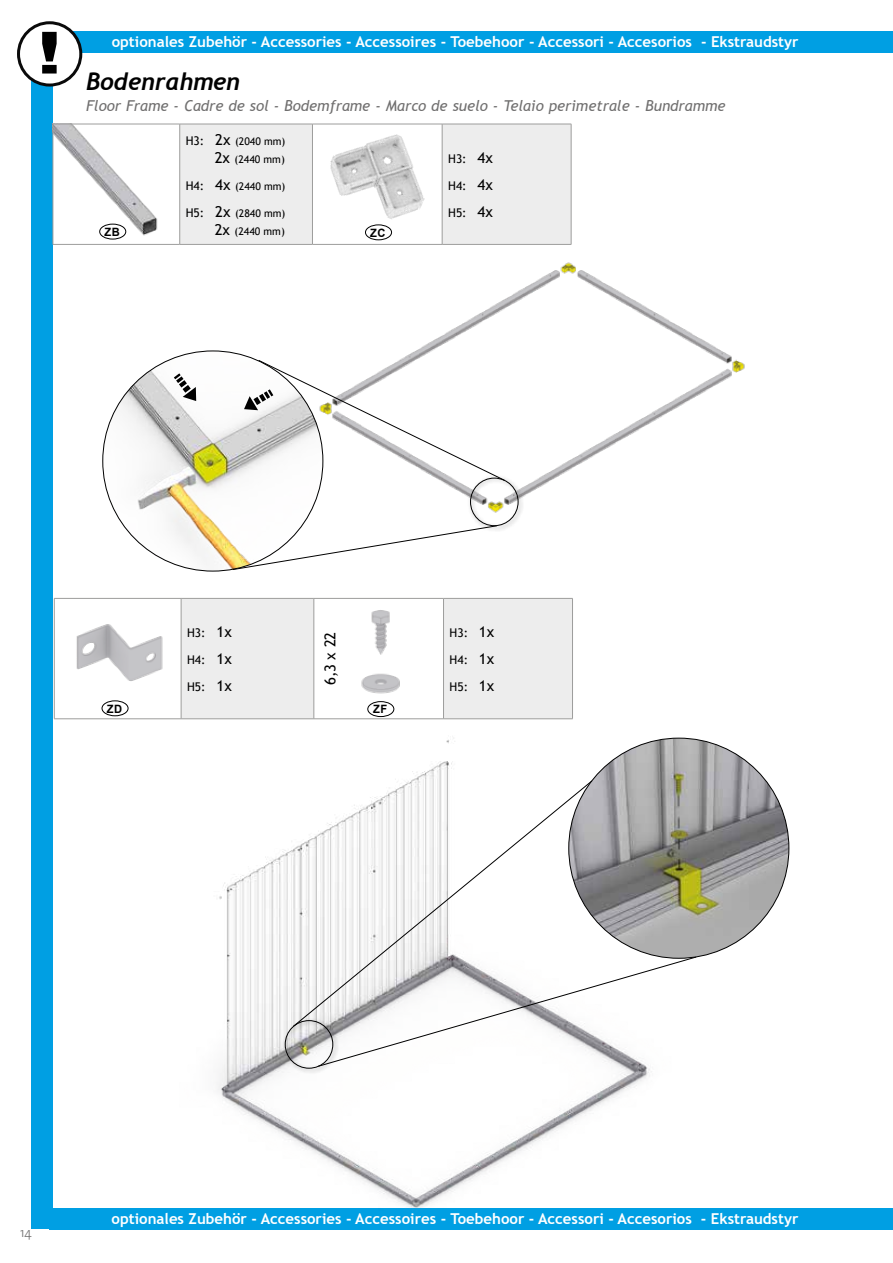
<style>
.page{position:relative;width:893px;height:1263px;background:#fff}
.page>*{position:absolute;margin:0;border:0;box-sizing:border-box;transform-origin:0 0}
.t1{font:italic 700 24px "Trebuchet";color:#000}
.t2{font:700 15px "Trebuchet MS";color:#fff}
.t3{font:italic 15px "Trebuchet MS";color:#706f6f}
.t4{font:15px "Trebuchet MS";color:#000}
.t5{font:300 13.5px "The Sans";color:#706f6f}
.t6{font:12px "Trebuchet MS";color:#000}
.t7{font:700 11.4px "Arial";letter-spacing:.05em;color:#000}
.t8{font:10.5px/18px "Trebuchet MS";color:#000;text-align:right}
.s1{font-size:12px}
.s2{font-size:15px}
</style>
<div class="page">
<div style="left:31px;top:77px;width:22px;height:1152px;background:#009fe3"></div>
<div style="left:52px;top:31px;width:807px;height:21px;background:#009fe3"></div>
<div style="left:19px;top:23px;width:62px;height:62px;background:#fff;border-radius:50%"></div>
<div style="left:17px;top:21px;width:65px;height:66px;border:3px solid #0a0a0a;border-radius:50%"></div>
<svg style="left:42px;top:32px;width:15px;height:42px"></svg>
<div style="left:49px;top:1208px;width:809px;height:21px;background:#009fe3"></div>
<img style="left:54px;top:125px;width:104px;height:115px">
<svg style="left:180px;top:125px;width:391px;height:119px;fill:#ededed"></svg>
<hr style="left:53px;top:124px;width:127px;height:1px;background:#9d9d9c">
<hr style="left:53px;top:124px;width:1px;height:120px;background:#9d9d9c">
<hr style="left:180px;top:124px;width:132px;height:1px;background:#9d9d9c">
<hr style="left:179px;top:124px;width:1px;height:120px;background:#9d9d9c">
<hr style="left:312px;top:124px;width:130px;height:1px;background:#9d9d9c">
<hr style="left:312px;top:124px;width:1px;height:120px;background:#9d9d9c">
<hr style="left:442px;top:124px;width:129px;height:1px;background:#9d9d9c">
<hr style="left:442px;top:124px;width:1px;height:120px;background:#9d9d9c">
<hr style="left:571px;top:124px;width:1px;height:120px;background:#9d9d9c">
<hr style="left:53px;top:244px;width:127px;height:1px;background:#9d9d9c">
<hr style="left:180px;top:244px;width:132px;height:1px;background:#9d9d9c">
<img style="left:118px;top:719px;width:624px;height:490px">
<div style="left:282px;top:1018px;width:57px;height:56px;background:#000;opacity:.75"></div>
<div style="left:285px;top:1020px;width:48px;height:48px;border:1px solid #000;border-radius:50%"></div>
<svg style="left:318px;top:956px;width:379px;height:111px"></svg>
<img style="left:569px;top:738px;width:220px;height:220px;border-radius:110px">
<svg style="left:293px;top:780px;width:299px;height:247px"></svg>
<img style="left:76px;top:599px;width:105px;height:119px">
<svg style="left:182px;top:599px;width:390px;height:119px;fill:#ededed"></svg>
<hr style="left:54px;top:598px;width:127px;height:1px;background:#9d9d9c">
<hr style="left:54px;top:599px;width:1px;height:120px;background:#9d9d9c">
<hr style="left:181px;top:598px;width:133px;height:1px;background:#9d9d9c">
<hr style="left:181px;top:599px;width:1px;height:120px;background:#9d9d9c">
<hr style="left:314px;top:598px;width:129px;height:1px;background:#9d9d9c">
<hr style="left:314px;top:599px;width:1px;height:120px;background:#9d9d9c">
<hr style="left:443px;top:598px;width:130px;height:1px;background:#9d9d9c">
<hr style="left:443px;top:599px;width:1px;height:120px;background:#9d9d9c">
<hr style="left:572px;top:599px;width:1px;height:120px;background:#9d9d9c">
<hr style="left:54px;top:718px;width:127px;height:1px;background:#9d9d9c">
<hr style="left:181px;top:718px;width:133px;height:1px;background:#9d9d9c">
<hr style="left:314px;top:718px;width:129px;height:1px;background:#9d9d9c">
<hr style="left:443px;top:718px;width:130px;height:1px;background:#9d9d9c">
<div style="left:99px;top:224px;width:27px;height:15px;border:1px solid #000;border-radius:50%"></div>
<div style="left:365px;top:224px;width:27px;height:16px;border:1px solid #000;border-radius:50%"></div>
<div style="left:102px;top:700px;width:26px;height:16px;border:1px solid #000;border-radius:50%"></div>
<div style="left:367px;top:701px;width:27px;height:16px;border:1px solid #000;border-radius:50%"></div>
<img style="left:312px;top:244px;width:433px;height:266px">
<div style="left:468px;top:475px;width:56px;height:57px;background:#000;opacity:.75"></div>
<div style="left:470px;top:478px;width:48px;height:48px;border:1px solid #000;border-radius:50%"></div>
<svg style="left:232px;top:525px;width:265px;height:45px"></svg>
<img style="left:103px;top:351px;width:220px;height:220px;border-radius:110px">
<svg style="left:244px;top:360px;width:261px;height:121px"></svg>
<svg style="left:174px;top:373px;width:22px;height:28px"></svg>
<div style="left:832px;top:31px;width:61px;height:21px;background:#009fe3"></div>
<div style="left:811px;top:1208px;width:82px;height:21px;background:#009fe3"></div>
<p class="t2" style="left:112px;top:32px;width:688px">optionales Zubehör - Accessories - Accessoires - Toebehoor - Accessori - Accesorios - Ekstraudstyr</p>
<h1 class="t1" style="left:86px;top:66px;width:155px">Bodenrahmen</h1>
<p class="t3" style="left:86px;top:97px;width:641px">Floor Frame - Cadre de sol - Bodemframe - Marco de suelo - Telaio perimetrale - Bundramme</p>
<p class="t8" style="left:186px;top:132px;width:101px"><span class="s1">H3:</span> <span class="s2">2x</span> (2040 mm)<br><span class="s2">2x</span> (2440 mm)</p>
<p class="t8" style="left:186px;top:177px;width:101px"><span class="s1">H4:</span> <span class="s2">4x</span> (2440 mm)</p>
<p class="t8" style="left:186px;top:204px;width:101px"><span class="s1">H5:</span> <span class="s2">2x</span> (2840 mm)<br><span class="s2">2x</span> (2440 mm)</p>
<p class="t7" style="left:104px;top:224px;width:17px">ZB</p>
<p class="t7" style="left:370px;top:225px;width:17px">ZC</p>
<p class="t6" style="left:448px;top:151px;width:46px">H3: <span class="s2">4x</span></p>
<p class="t6" style="left:448px;top:178px;width:46px">H4: <span class="s2">4x</span></p>
<p class="t6" style="left:448px;top:205px;width:46px">H5: <span class="s2">4x</span></p>
<p class="t6" style="left:187px;top:625px;width:46px">H3: <span class="s2">1x</span></p>
<p class="t6" style="left:187px;top:652px;width:46px">H4: <span class="s2">1x</span></p>
<p class="t6" style="left:187px;top:679px;width:46px">H5: <span class="s2">1x</span></p>
<p class="t4" style="left:321px;top:685px;width:55px;rotate:-90deg">6,3 x 22</p>
<p class="t7" style="left:107px;top:700px;width:17px">ZD</p>
<p class="t7" style="left:373px;top:701px;width:16px">ZF</p>
<p class="t6" style="left:449px;top:625px;width:46px">H3: <span class="s2">1x</span></p>
<p class="t6" style="left:449px;top:652px;width:46px">H4: <span class="s2">1x</span></p>
<p class="t6" style="left:449px;top:679px;width:46px">H5: <span class="s2">1x</span></p>
<p class="t5" style="left:20px;top:1221px;width:13px">14</p>
<p class="t2" style="left:112px;top:1209px;width:688px">optionales Zubehör - Accessories - Accessoires - Toebehoor - Accessori - Accesorios - Ekstraudstyr</p>
</div>
